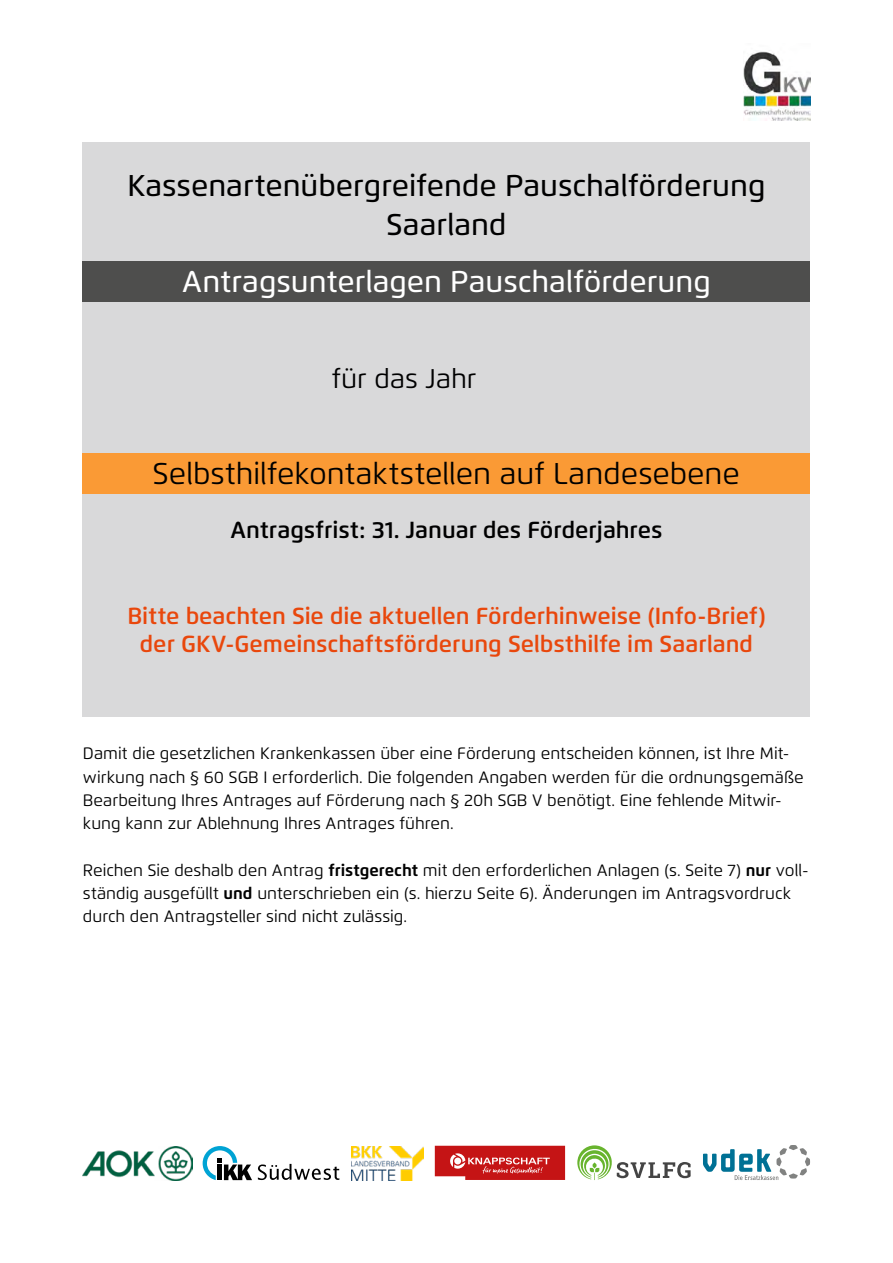
<style>
.page{position:relative;width:893px;height:1263px;background:#fff}
.page>*{position:absolute;margin:0;border:0;box-sizing:border-box;transform-origin:0 0}
.t1{font:500 30px/39px "Flexo";color:#000;text-align:center}
.t2{font:30px "Flexo";color:#000}
.t3{font:500 30px "Flexo";color:#fff}
.t4{font:27px "Flexo";color:#000}
.t5{font:600 23.25px/27.9px "Flexo";color:#e9470c;text-align:center}
.t6{font:600 23.25px "Flexo";color:#000}
.t7{font:16.5px/23.2px "Flexo";color:#000}
.s1{font-weight:700}
</style>
<div class="page">
<img style="left:743px;top:51px;width:67px;height:69px">
<div style="left:83px;top:142px;width:727px;height:574px;background:#d9d9da"></div>
<div style="left:83px;top:261px;width:727px;height:41px;background:#4e4e4d"></div>
<div style="left:83px;top:453px;width:727px;height:40px;background:#fa9a35"></div>
<svg style="left:258px;top:1164px;width:81px;height:16px"></svg>
<svg style="left:203px;top:1146px;width:49px;height:34px"></svg>
<img style="left:351px;top:1146px;width:72px;height:34px">
<img style="left:83px;top:1146px;width:109px;height:34px">
<svg style="left:435px;top:1146px;width:130px;height:34px;background:#cc3233"></svg>
<svg style="left:577px;top:1145px;width:114px;height:35px"></svg>
<svg style="left:703px;top:1145px;width:107px;height:35px"></svg>
<h1 class="t1" style="left:127px;top:166px;width:640px">Kassenartenübergreifende Pauschalförderung<br>Saarland</h1>
<h1 class="t3" style="left:182px;top:263px;width:530px">Antragsunterlagen Pauschalförderung</h1>
<h2 class="t4" style="left:332px;top:362px;width:146px">für das Jahr</h2>
<h1 class="t2" style="left:153px;top:455px;width:589px">Selbsthilfekontaktstellen auf Landesebene</h1>
<h3 class="t6" style="left:230px;top:516px;width:434px">Antragsfrist: 31. Januar des Förderjahres</h3>
<h3 class="t5" style="left:127px;top:602px;width:640px">Bitte beachten Sie die aktuellen Förderhinweise (Info-Brief) der GKV-Gemeinschaftsförderung Selbsthilfe im Saarland</h3>
<p class="t7" style="left:83px;top:742px;width:722px">Damit die gesetzlichen Krankenkassen über eine Förderung entscheiden können, ist Ihre Mit&shy;wirkung nach § 60 SGB I erforderlich. Die folgenden Angaben werden für die ordnungsgemäße Bearbeitung Ihres Antrages auf Förderung nach § 20h SGB V benötigt. Eine fehlende Mitwir&shy;kung kann zur Ablehnung Ihres Antrages führen.</p>
<p class="t7" style="left:83px;top:858px;width:727px">Reichen Sie deshalb den Antrag <span class="s1">fristgerecht</span> mit den erforderlichen Anlagen (s. Seite 7) <span class="s1">nur</span> voll&shy;ständig ausgefüllt <span class="s1">und</span> unterschrieben ein (s. hierzu Seite 6). Änderungen im Antragsvordruck durch den Antragsteller sind nicht zulässig.</p>
</div>
